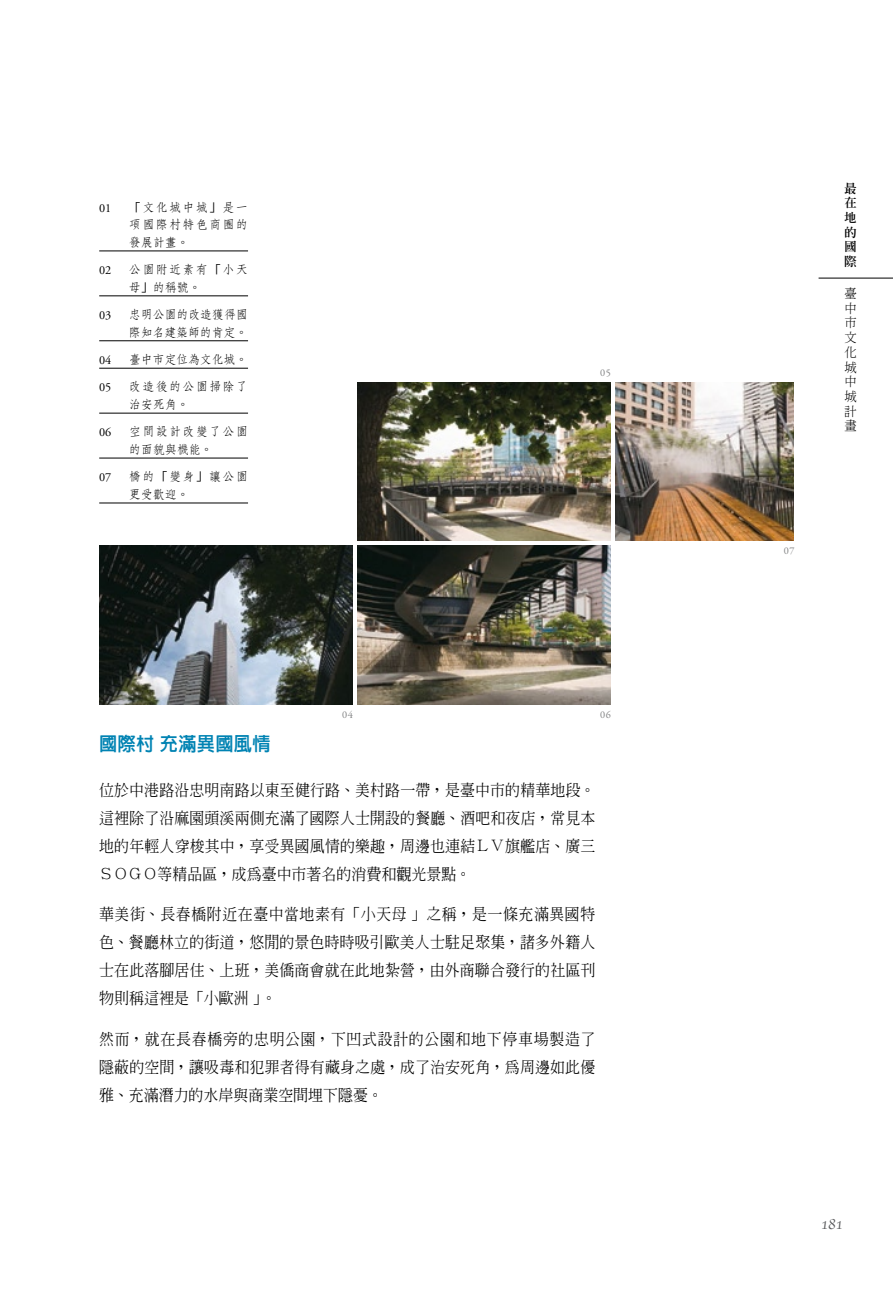
<style>
.page{position:relative;width:893px;height:1290px;background:#fff}
.page>*{position:absolute;margin:0;border:0;box-sizing:border-box;transform-origin:0 0}
.t1{font:19.25px "Lin Gothic Extra";letter-spacing:.01em;color:#0083b3;scale:.95 1}
.t2{font:500 15.75px/28px "Inn Ming";letter-spacing:.005em;color:#000;text-align:justify;scale:.95 1}
.t3{font:15.75px "Apple Chancery";color:#57585a}
.t4{font:500 12.25px/17.5px "Nan Sung";letter-spacing:.09em;color:#000}
.t5{font:500 12.25px/17.5px "Nan Sung";letter-spacing:-.02em;color:#000;text-align:justify}
.t6{font:12.25px "Adobe Garamond Pro";letter-spacing:-.025em;color:#000}
.t7{font:300 12.25px/14.7px "Inn Ming";color:#000;text-align:justify}
.t8{font:12.25px/14.7px "Inn Ming Extra";color:#000;text-align:justify}
.t9{font:10.5px "Garamond Premr Pro";letter-spacing:.05em;color:#878889}
</style>
<div class="page">
<hr style="left:819px;top:278px;width:74px;height:1px;background:#000">
<hr style="left:99px;top:251px;width:149px;height:1px;background:#000">
<hr style="left:99px;top:295px;width:149px;height:1px;background:#000">
<hr style="left:99px;top:340px;width:149px;height:1px;background:#000">
<hr style="left:99px;top:368px;width:149px;height:1px;background:#000">
<hr style="left:99px;top:413px;width:149px;height:1px;background:#000">
<hr style="left:99px;top:458px;width:149px;height:1px;background:#000">
<hr style="left:99px;top:503px;width:149px;height:1px;background:#000">
<img style="left:99px;top:546px;width:253px;height:158px">
<img style="left:357px;top:546px;width:253px;height:158px">
<img style="left:357px;top:382px;width:253px;height:159px">
<img style="left:615px;top:382px;width:179px;height:159px">
<p class="t6" style="left:99px;top:200px;width:13px">01</p>
<p class="t5" style="left:129px;top:198px;width:121px">「文化城中城」是一項國際村特色商圈的發展計畫。</p>
<p class="t6" style="left:99px;top:263px;width:13px">02</p>
<p class="t4" style="left:129px;top:261px;width:121px">公園附近素有「小天母」的稱號。</p>
<p class="t6" style="left:99px;top:308px;width:13px">03</p>
<p class="t5" style="left:129px;top:306px;width:121px">忠明公園的改造獲得國際知名建築師的肯定。</p>
<p class="t6" style="left:99px;top:353px;width:13px">04</p>
<p class="t5" style="left:129px;top:350px;width:120px">臺中市定位為文化城。</p>
<p class="t6" style="left:99px;top:380px;width:13px">05</p>
<p class="t4" style="left:129px;top:378px;width:121px">改造後的公園掃除了治安死角。</p>
<p class="t6" style="left:99px;top:425px;width:13px">06</p>
<p class="t4" style="left:129px;top:423px;width:121px">空間設計改變了公園的面貌與機能。</p>
<p class="t6" style="left:99px;top:470px;width:13px">07</p>
<p class="t4" style="left:129px;top:468px;width:121px">橋的「變身」讓公園更受歡迎。</p>
<p class="t9" style="left:342px;top:708px;width:12px">04</p>
<p class="t9" style="left:600px;top:366px;width:12px">05</p>
<p class="t9" style="left:600px;top:708px;width:12px">06</p>
<p class="t1" style="left:99px;top:734px;width:182px">國際村充滿異國風情</p>
<p class="t2" style="left:99px;top:776px;width:524px">位於中港路沿忠明南路以東至健行路、美村路一帶，是臺中市的精華地段。這裡除了沿麻園頭溪兩側充滿了國際人士開設的餐廳、酒吧和夜店，常見本地的年輕人穿梭其中，享受異國風情的樂趣，周邊也連結ＬＶ旗艦店、廣三ＳＯＧＯ等精品區，成為臺中市著名的消費和觀光景點。</p>
<p class="t2" style="left:99px;top:900px;width:524px">華美街、長春橋附近在臺中當地素有「小天母」之稱，是一條充滿異國特色、餐廳林立的街道，悠閒的景色時時吸引歐美人士駐足聚集，諸多外籍人士在此落腳居住、上班，美僑商會就在此地紮營，由外商聯合發行的社區刊物則稱這裡是「小歐洲」。</p>
<p class="t2" style="left:99px;top:1024px;width:524px">然而，就在長春橋旁的忠明公園，下凹式設計的公園和地下停車場製造了隱蔽的空間，讓吸毒和犯罪者得有藏身之處，成了治安死角，為周邊如此優雅、充滿潛力的水岸與商業空間埋下隱憂。</p>
<p class="t9" style="left:784px;top:545px;width:12px">07</p>
<p class="t8" style="left:844px;top:181px;width:13px">最在地的國際</p>
<p class="t7" style="left:844px;top:286px;width:13px">臺中市文化城中城計畫</p>
<p class="t3" style="left:821px;top:1211px;width:23px">181</p>
</div>
